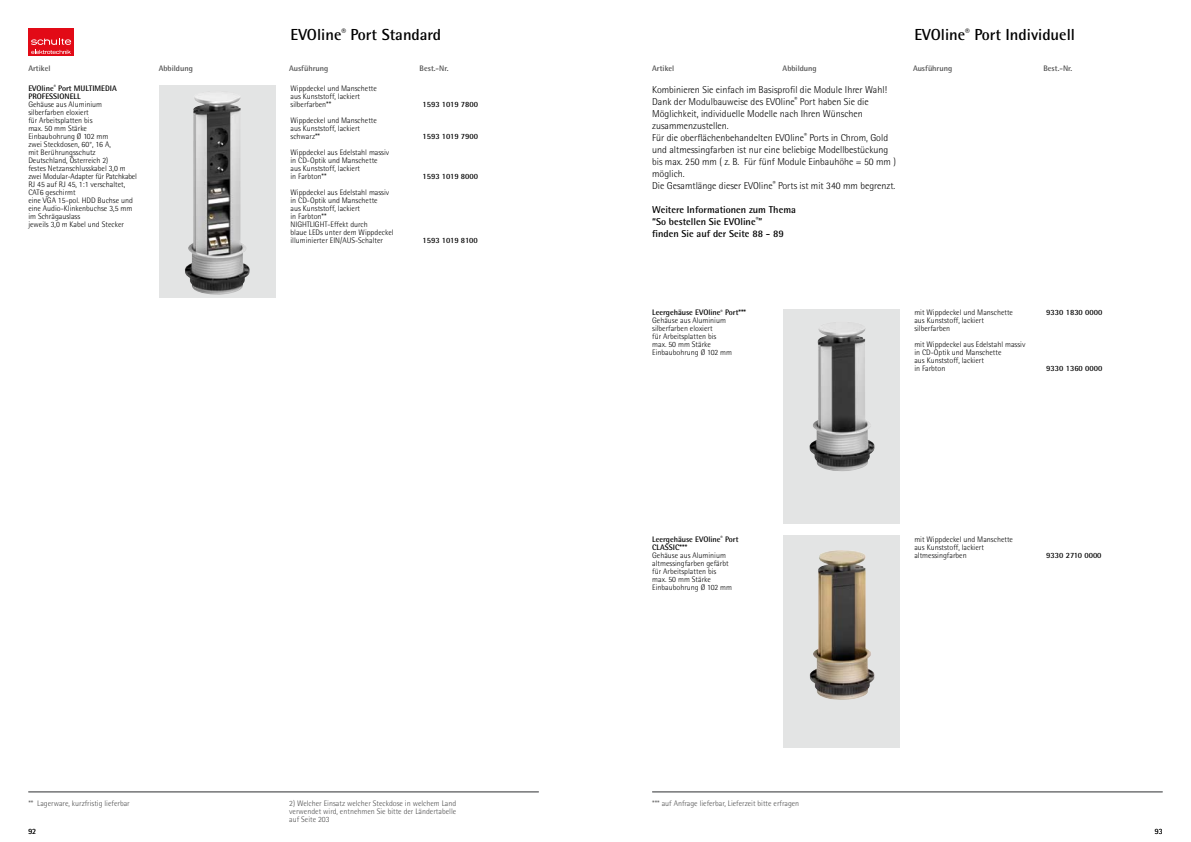
<style>
.page{position:relative;width:1191px;height:842px;background:#fff}
.page>*{position:absolute;margin:0;border:0;box-sizing:border-box;transform-origin:0 0}
.t1{font:700 16px "Rotis Semi Sans";color:#000}
.t2{font:300 10px/12px "Rotis Semi Sans";color:#000}
.t3{font:700 10px/12px "Rotis Semi Sans";color:#000}
.t4{font:300 8px/8px "Rotis Semi Sans";color:#000}
.t5{font:300 8px/8px "Rotis Semi Sans";color:#4d4d4d;text-align:justify}
.t6{font:700 8px/8px "Rotis Semi Sans";color:#000}
.t7{font:700 8px "Rotis Semi Sans";color:#4d4d4d}
.s1{font-weight:700}
</style>
<div class="page">
<div style="left:28px;top:48px;width:46px;height:8px;background:#e20a16"></div>
<div style="left:28px;top:28px;width:46px;height:19px;background:#e20a16"></div>
<svg style="left:31px;top:39px;width:40px;height:15px"></svg>
<div style="left:783px;top:309px;width:117px;height:214px;background:#e3e4e4"></div>
<img style="left:809px;top:322px;width:66px;height:149px">
<div style="left:783px;top:536px;width:117px;height:212px;background:#e3e4e4"></div>
<img style="left:809px;top:550px;width:65px;height:150px">
<div style="left:159px;top:85px;width:117px;height:213px;background:#e3e4e4"></div>
<img style="left:185px;top:95px;width:65px;height:200px">
<hr style="left:28px;top:792px;width:511px;height:1px;background:#707173">
<hr style="left:652px;top:792px;width:510px;height:1px;background:#707173">
<h1 class="t1" style="left:291px;top:25px;width:152px">EVOline<sup>®</sup> Port Standard</h1>
<h1 class="t1" style="left:914px;top:25px;width:162px">EVOline<sup>®</sup> Port Individuell</h1>
<p class="t7" style="left:28px;top:63px;width:24px">Artikel</p>
<p class="t7" style="left:159px;top:63px;width:36px">Abbildung</p>
<p class="t7" style="left:289px;top:63px;width:41px">Ausführung</p>
<p class="t7" style="left:419px;top:63px;width:30px">Best.-Nr.</p>
<p class="t7" style="left:652px;top:63px;width:24px">Artikel</p>
<p class="t7" style="left:782px;top:63px;width:36px">Abbildung</p>
<p class="t7" style="left:913px;top:63px;width:41px">Ausführung</p>
<p class="t7" style="left:1043px;top:63px;width:30px">Best.-Nr.</p>
<p class="t6" style="left:28px;top:84px;width:90px">EVOline<sup>®</sup> Port MULTIMEDIA<br>PROFESSIONELL</p>
<p class="t4" style="left:28px;top:100px;width:110px">Gehäuse aus Aluminium silberfarben eloxiert<br>für Arbeitsplatten bis<br>max. 50 mm Stärke<br>Einbaubohrung Ø 102 mm<br>zwei Steckdosen, 60°, 16 A,<br>mit Berührungsschutz<br>Deutschland, Österreich 2)<br>festes Netzanschlusskabel 3,0 m zwei Modular-Adapter für Patchkabel<br>RJ 45 auf RJ 45, 1:1 verschaltet,<br>CAT6 geschirmt<br>eine VGA 15-pol. HDD Buchse und eine Audio-Klinkenbuchse 3,5 mm im Schrägauslass<br>jeweils 3,0 m Kabel und Stecker</p>
<p class="t4" style="left:290px;top:84px;width:88px">Wippdeckel und Manschette aus Kunststoff, lackiert silberfarben**</p>
<p class="t4" style="left:290px;top:116px;width:88px">Wippdeckel und Manschette aus Kunststoff, lackiert schwarz**</p>
<p class="t4" style="left:290px;top:148px;width:100px">Wippdeckel aus Edelstahl massiv in CD-Optik und Manschette aus Kunststoff, lackiert<br>in Farbton**</p>
<p class="t4" style="left:290px;top:188px;width:105px">Wippdeckel aus Edelstahl massiv in CD-Optik und Manschette<br>aus Kunststoff, lackiert<br>in Farbton**<br>NIGHTLIGHT-Effekt durch<br>blaue LEDs unter dem Wippdeckel illuminierter EIN/AUS-Schalter</p>
<p class="t2" style="left:652px;top:83px;width:245px">Kombinieren Sie einfach im Basisprofil die Module Ihrer Wahl!<br>Dank der Modulbauweise des EVOline<sup>®</sup> Port haben Sie die Möglichkeit, individuelle Modelle nach Ihren Wünschen zusammenzustellen.<br>Für die oberflächenbehandelten EVOline<sup>®</sup> Ports in Chrom, Gold und altmessingfarben ist nur eine beliebige Modellbestückung bis max. 250 mm ( z. B. Für fünf Module Einbauhöhe = 50 mm ) möglich.<br>Die Gesamtlänge dieser EVOline<sup>®</sup> Ports ist mit 340 mm begrenzt.</p>
<p class="t3" style="left:652px;top:203px;width:145px">Weitere Informationen zum Thema “So bestellen Sie EVOline<sup>®</sup>”<br>finden Sie auf der Seite 88 - 89</p>
<p class="t6" style="left:422px;top:100px;width:57px">1593 1019 7800</p>
<p class="t6" style="left:422px;top:132px;width:57px">1593 1019 7900</p>
<p class="t6" style="left:422px;top:172px;width:57px">1593 1019 8000</p>
<p class="t6" style="left:422px;top:236px;width:57px">1593 1019 8100</p>
<p class="t4" style="left:652px;top:309px;width:95px"><span class="s1">Leergehäuse EVOline</span><sup>®</sup> <span class="s1">Port***<br></span>Gehäuse aus Aluminium silberfarben eloxiert<br>für Arbeitsplatten bis<br>max. 50 mm Stärke<br>Einbaubohrung Ø 102 mm</p>
<p class="t4" style="left:914px;top:309px;width:100px">mit Wippdeckel und Manschette aus Kunststoff, lackiert silberfarben</p>
<p class="t4" style="left:914px;top:341px;width:112px">mit Wippdeckel aus Edelstahl massiv in CD-Optik und Manschette<br>aus Kunststoff, lackiert<br>in Farbton</p>
<p class="t6" style="left:1046px;top:308px;width:57px">9330 1830 0000</p>
<p class="t6" style="left:1046px;top:364px;width:57px">9330 1360 0000</p>
<p class="t6" style="left:652px;top:535px;width:88px">Leergehäuse EVOline<sup>®</sup> Port<br>CLASSIC***</p>
<p class="t4" style="left:652px;top:551px;width:81px">Gehäuse aus Aluminium altmessingfarben gefärbt für Arbeitsplatten bis max. 50 mm Stärke<br>Einbaubohrung Ø 102 mm</p>
<p class="t4" style="left:914px;top:535px;width:100px">mit Wippdeckel und Manschette aus Kunststoff, lackiert altmessingfarben</p>
<p class="t6" style="left:1046px;top:551px;width:57px">9330 2710 0000</p>
<p class="t5" style="left:28px;top:799px;width:103px">** Lagerware, kurzfristig lieferbar</p>
<p class="t5" style="left:289px;top:799px;width:169px">2) Welcher Einsatz welcher Steckdose in welchem Land verwendet wird, entnehmen Sie bitte der Ländertabelle auf Seite 203</p>
<p class="t5" style="left:652px;top:799px;width:149px">*** auf Anfrage lieferbar, Lieferzeit bitte erfragen</p>
<p class="t4" style="left:28px;top:827px;width:9px">92</p>
<p class="t4" style="left:1154px;top:828px;width:9px">93</p>
</div>
